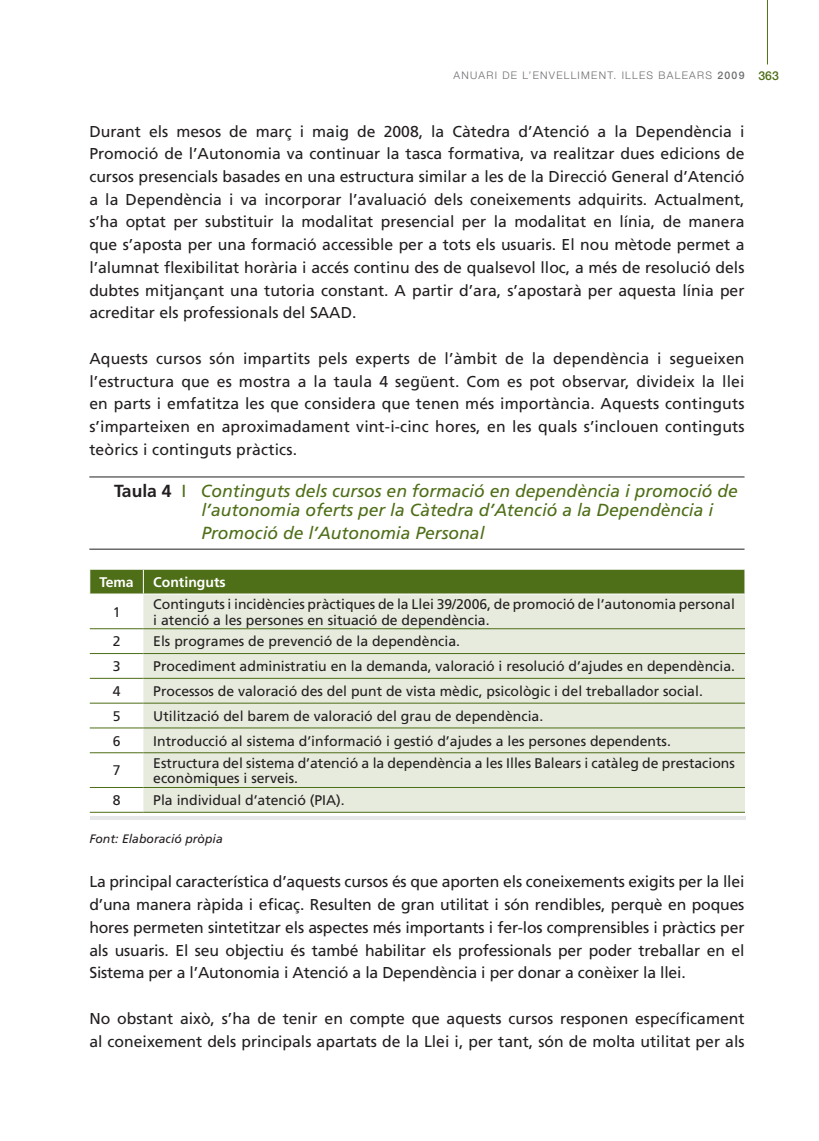
<style>
.page{position:relative;width:819px;height:1141px;background:#fff}
.page>*{position:absolute;margin:0;border:0;box-sizing:border-box;transform-origin:0 0}
.t1{font:italic 17.5px/19.2px "Frutiger LT Std";color:#4e6e17}
.t2{font:15.75px/22.8px "Frutiger LT Std";color:#231f20;text-align:justify}
.t3{font:14px/15.8px "Frutiger LT Std";color:#231f20}
.t4{font:700 14px "Frutiger LT Std";color:#fff}
.t5{font:italic 12.25px "Frutiger LT Std";color:#231f20}
.t6{font:300 10.5px "Helvetica Neue LT Std";letter-spacing:.12em;color:#6c6d70}
.s1{font-weight:500}
.s2{font-weight:500;font-size:12.25px;color:#4e6e17}
.s3{font-weight:700;font-style:normal;color:#231f20}
.s4{font-style:normal}
</style>
<div class="page">
<hr style="left:767px;top:0;width:1px;height:64px;background:#4e6e17">
<hr style="left:89px;top:477px;width:655px;height:1px;background:#231f20">
<hr style="left:89px;top:549px;width:655px;height:1px;background:#231f20">
<div style="left:143px;top:595px;width:602px;height:217px;background:#e6ebdd"></div>
<svg style="left:89px;top:569px;width:656px;height:25px;background:#577623"></svg>
<hr style="left:90px;top:628px;width:53px;height:1px;background:#4e6e17">
<hr style="left:143px;top:628px;width:602px;height:1px;background:#4e6e17">
<hr style="left:90px;top:653px;width:53px;height:1px;background:#4e6e17">
<hr style="left:143px;top:653px;width:602px;height:1px;background:#4e6e17">
<hr style="left:90px;top:678px;width:53px;height:1px;background:#4e6e17">
<hr style="left:143px;top:678px;width:602px;height:1px;background:#4e6e17">
<hr style="left:90px;top:703px;width:53px;height:1px;background:#4e6e17">
<hr style="left:143px;top:703px;width:602px;height:1px;background:#4e6e17">
<hr style="left:90px;top:727px;width:53px;height:1px;background:#4e6e17">
<hr style="left:143px;top:727px;width:602px;height:1px;background:#4e6e17">
<hr style="left:90px;top:752px;width:53px;height:1px;background:#4e6e17">
<hr style="left:143px;top:752px;width:602px;height:1px;background:#4e6e17">
<hr style="left:90px;top:787px;width:53px;height:1px;background:#4e6e17">
<hr style="left:143px;top:787px;width:602px;height:1px;background:#4e6e17">
<hr style="left:90px;top:812px;width:53px;height:1px;background:#4e6e17">
<hr style="left:143px;top:812px;width:602px;height:1px;background:#4e6e17">
<hr style="left:91px;top:816px;width:654px;height:4px;background:#e6e7e9">
<p class="t6" style="left:453px;top:69px;width:327px">ANUARI DE L’ENVELLIMENT. ILLES BALEARS <span class="s1">2009</span> <span class="s2">363</span></p>
<p class="t2" style="left:89px;top:120px;width:656px">Durant els mesos de març i maig de 2008, la Càtedra d’Atenció a la Dependència i Promoció de l’Autonomia va continuar la tasca formativa, va realitzar dues edicions de cursos presencials basades en una estructura similar a les de la Direcció General d’Atenció a la Dependència i va incorporar l’avaluació dels coneixements adquirits. Actualment, s’ha optat per substituir la modalitat presencial per la modalitat en línia, de manera que s’aposta per una formació accessible per a tots els usuaris. El nou mètode permet a l’alumnat flexibilitat horària i accés continu des de qualsevol lloc, a més de resolució dels dubtes mitjançant una tutoria constant. A partir d’ara, s’apostarà per aquesta línia per acreditar els professionals del SAAD.</p>
<p class="t2" style="left:89px;top:347px;width:656px">Aquests cursos són impartits pels experts de l’àmbit de la dependència i segueixen l’estructura que es mostra a la taula 4 següent. Com es pot observar, divideix la llei en parts i emfatitza les que considera que tenen més importància. Aquests continguts s’imparteixen en aproximadament vint-i-cinc hores, en les quals s’inclouen continguts teòrics i continguts pràctics.</p>
<p class="t1" style="left:201px;top:481px;width:538px;text-indent:-87px"><span class="s3">Taula 4</span> <span class="s4">I</span> Continguts dels cursos en formació en dependència i promoció de l’autonomia oferts per la Càtedra d’Atenció a la Dependència i</p>
<p class="t1" style="left:201px;top:523px;width:284px">Promoció de l’Autonomia Personal</p>
<p class="t4" style="left:99px;top:574px;width:36px">Tema</p>
<p class="t4" style="left:153px;top:574px;width:74px">Continguts</p>
<p class="t3" style="left:113px;top:604px;width:9px">1</p>
<p class="t3" style="left:153px;top:596px;width:583px">Continguts i incidències pràctiques de la Llei 39/2006, de promoció de l’autonomia personal i atenció a les persones en situació de dependència.</p>
<p class="t3" style="left:113px;top:634px;width:9px">2</p>
<p class="t3" style="left:153px;top:634px;width:308px">Els programes de prevenció de la dependència.</p>
<p class="t3" style="left:113px;top:659px;width:9px">3</p>
<p class="t3" style="left:153px;top:659px;width:583px">Procediment administratiu en la demanda, valoració i resolució d’ajudes en dependència.</p>
<p class="t3" style="left:113px;top:683px;width:9px">4</p>
<p class="t3" style="left:153px;top:683px;width:551px">Processos de valoració des del punt de vista mèdic, psicològic i del treballador social.</p>
<p class="t3" style="left:113px;top:708px;width:9px">5</p>
<p class="t3" style="left:153px;top:708px;width:391px">Utilització del barem de valoració del grau de dependència.</p>
<p class="t3" style="left:113px;top:733px;width:9px">6</p>
<p class="t3" style="left:153px;top:733px;width:519px">Introducció al sistema d’informació i gestió d’ajudes a les persones dependents.</p>
<p class="t3" style="left:113px;top:763px;width:9px">7</p>
<p class="t3" style="left:153px;top:755px;width:583px">Estructura del sistema d’atenció a la dependència a les Illes Balears i catàleg de prestacions econòmiques i serveis.</p>
<p class="t3" style="left:113px;top:792px;width:9px">8</p>
<p class="t3" style="left:153px;top:792px;width:193px">Pla individual d’atenció (PIA).</p>
<p class="t5" style="left:89px;top:832px;width:135px">Font: Elaboració pròpia</p>
<p class="t2" style="left:89px;top:870px;width:656px">La principal característica d’aquests cursos és que aporten els coneixements exigits per la llei d’una manera ràpida i eficaç. Resulten de gran utilitat i són rendibles, perquè en poques hores permeten sintetitzar els aspectes més importants i fer-los comprensibles i pràctics per als usuaris. El seu objectiu és també habilitar els professionals per poder treballar en el Sistema per a l’Autonomia i Atenció a la Dependència i per donar a conèixer la llei.</p>
<p class="t2" style="left:89px;top:1007px;width:656px">No obstant això, s’ha de tenir en compte que aquests cursos responen específicament al coneixement dels principals apartats de la Llei i, per tant, són de molta utilitat per als</p>
</div>
